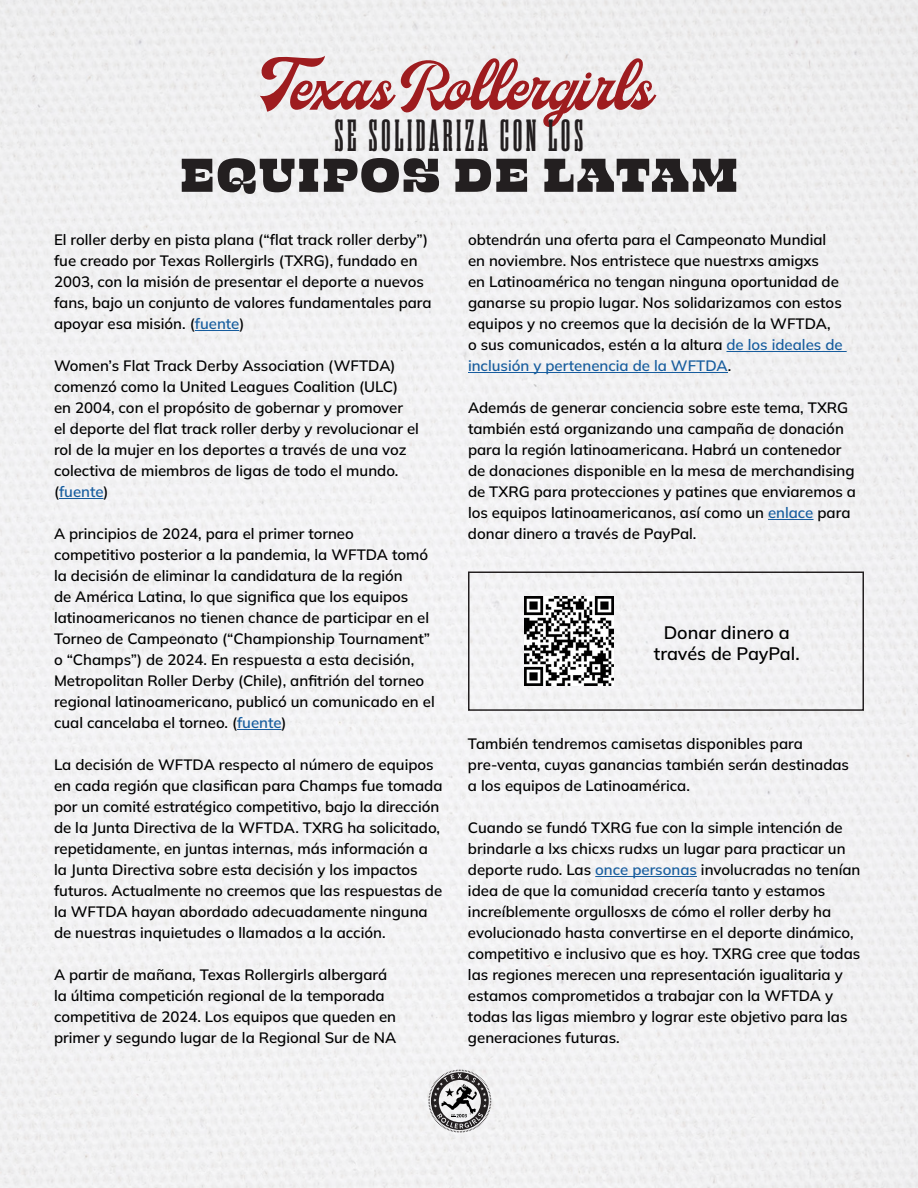
<style>
.page{position:relative;width:918px;height:1188px;background:#f1f1f2}
.page>*{position:absolute;margin:0;border:0;box-sizing:border-box;transform-origin:0 0}
.t1{font:69px "Milestone Free Version Script";letter-spacing:.005em;color:#9e1c1f}
.t2{font:52.5px "Beastly 12 Point";letter-spacing:.03em;color:#231f20}
.t3{font:700 45px "Rama Slab C";letter-spacing:.09em;color:#231f20}
.t4{font:600 18px/21px "Mulish";color:#000;text-align:center}
.t5{font:600 15px/21px "Mulish";color:#000}
.s1{color:#175d9e}
</style>
<div class="page">
<svg style="left:428px;top:1070px;width:63px;height:62px"></svg>
<hr style="left:195px;top:330px;width:44px;height:1px;background:#175d9e">
<hr style="left:59px;top:498px;width:45px;height:1px;background:#175d9e">
<hr style="left:237px;top:729px;width:45px;height:1px;background:#175d9e">
<hr style="left:726px;top:351px;width:121px;height:1px;background:#175d9e">
<hr style="left:468px;top:372px;width:260px;height:1px;background:#175d9e">
<hr style="left:768px;top:519px;width:46px;height:1px;background:#175d9e">
<hr style="left:595px;top:876px;width:102px;height:1px;background:#175d9e">
<img style="left:525px;top:597px;width:89px;height:89px">
<div style="left:468px;top:572px;width:396px;height:139px;border:2px solid #231f20"></div>
<p class="t1" style="left:265px;top:52px;width:390px">Texas Rollergirls</p>
<p class="t3" style="left:335px;top:115px;width:250px">SE SOLIDARIZA CON LOS</p>
<p class="t2" style="left:180px;top:138px;width:560px">EQUIPOS DE LATAM</p>
<p class="t5" style="left:54px;top:229px;width:379px">El roller derby en pista plana (“flat track roller derby”) fue creado por Texas Rollergirls (TXRG), fundado en 2003, con la misión de presentar el deporte a nuevos fans, bajo un conjunto de valores fundamentales para apoyar esa misión. (<span class="s1">fuente</span>)</p>
<p class="t5" style="left:54px;top:355px;width:366px">Women’s Flat Track Derby Association (WFTDA) comenzó como la United Leagues Coalition (ULC) en 2004, con el propósito de gobernar y promover<br>el deporte del flat track roller derby y revolucionar el rol de la mujer en los deportes a través de una voz colectiva de miembros de ligas de todo el mundo. (<span class="s1">fuente</span>)</p>
<p class="t5" style="left:54px;top:523px;width:382px">A principios de 2024, para el primer torneo competitivo posterior a la pandemia, la WFTDA tomó la decisión de eliminar la candidatura de la región<br>de América Latina, lo que significa que los equipos latinoamericanos no tienen chance de participar en el Torneo de Campeonato (“Championship Tournament” o “Champs”) de 2024. En respuesta a esta decisión, Metropolitan Roller Derby (Chile), anfitrión del torneo regional latinoamericano, publicó un comunicado en el cual cancelaba el torneo. (<span class="s1">fuente</span>)</p>
<p class="t5" style="left:54px;top:754px;width:390px">La decisión de WFTDA respecto al número de equipos en cada región que clasifican para Champs fue tomada por un comité estratégico competitivo, bajo la dirección de la Junta Directiva de la WFTDA. TXRG ha solicitado, repetidamente, en juntas internas, más información a la Junta Directiva sobre esta decisión y los impactos futuros. Actualmente no creemos que las respuestas de la WFTDA hayan abordado adecuadamente ninguna de nuestras inquietudes o llamados a la acción.</p>
<p class="t5" style="left:54px;top:964px;width:344px">A partir de mañana, Texas Rollergirls albergará la última competición regional de la temporada competitiva de 2024. Los equipos que queden en primer y segundo lugar de la Regional Sur de NA</p>
<p class="t5" style="left:468px;top:229px;width:376px">obtendrán una oferta para el Campeonato Mundial en noviembre. Nos entristece que nuestrxs amigxs<br>en Latinoamérica no tengan ninguna oportunidad de ganarse su propio lugar. Nos solidarizamos con estos equipos y no creemos que la decisión de la WFTDA, o sus comunicados, estén a la altura <span class="s1">de los ideales de inclusión y pertenencia de la WFTDA</span>.</p>
<p class="t5" style="left:468px;top:397px;width:390px">Además de generar conciencia sobre este tema, TXRG también está organizando una campaña de donación para la región latinoamericana. Habrá un contenedor de donaciones disponible en la mesa de merchandising de TXRG para protecciones y patines que enviaremos a los equipos latinoamericanos, así como un <span class="s1">enlace</span> para donar dinero a través de PayPal.</p>
<p class="t4" style="left:654px;top:622px;width:147px">Donar dinero a través de PayPal.</p>
<p class="t5" style="left:468px;top:733px;width:336px">También tendremos camisetas disponibles para</p>
<p class="t5" style="left:468px;top:754px;width:383px">pre-venta, cuyas ganancias también serán destinadas a los equipos de Latinoamérica.</p>
<p class="t5" style="left:468px;top:817px;width:394px">Cuando se fundó TXRG fue con la simple intención de brindarle a lxs chicxs rudxs un lugar para practicar un deporte rudo. Las <span class="s1">once personas</span> involucradas no tenían idea de que la comunidad crecería tanto y estamos increíblemente orgullosxs de cómo el roller derby ha evolucionado hasta convertirse en el deporte dinámico, competitivo e inclusivo que es hoy. TXRG cree que todas las regiones merecen una representación igualitaria y estamos comprometidos a trabajar con la WFTDA y todas las ligas miembro y lograr este objetivo para las generaciones futuras.</p>
</div>
